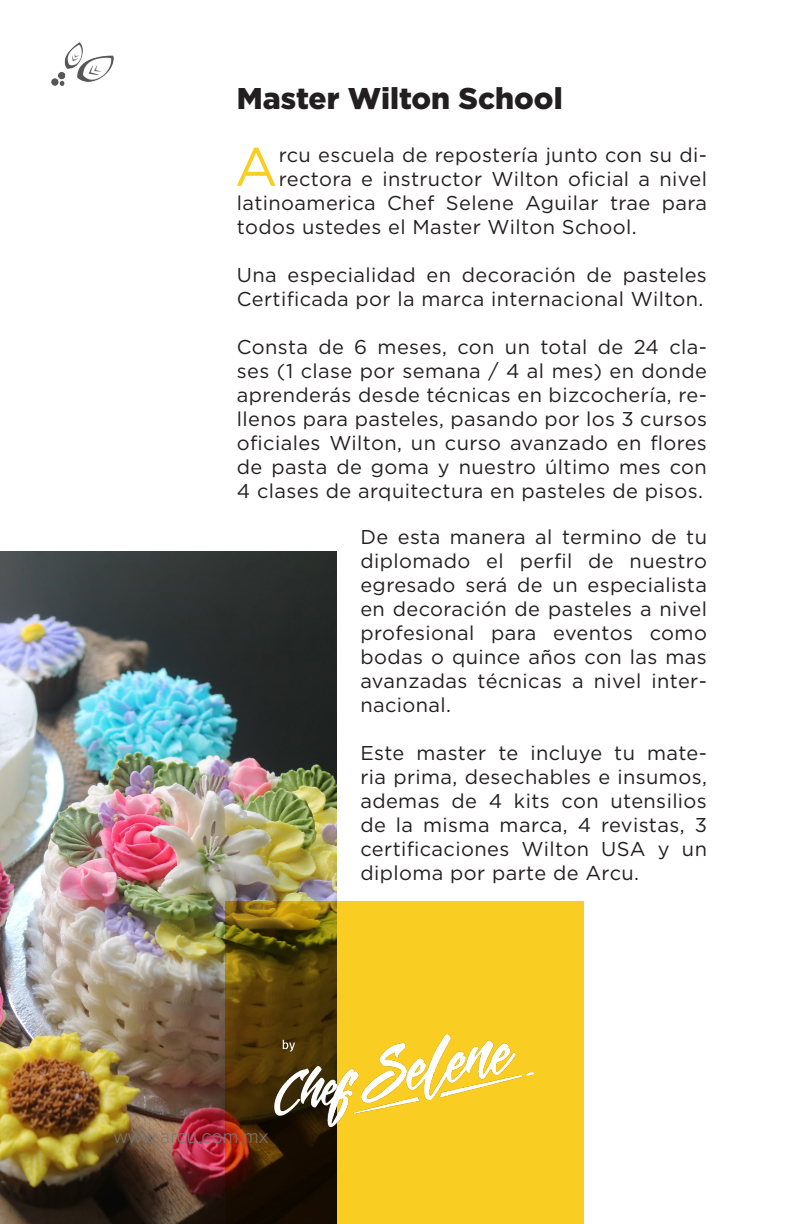
<style>
.page{position:relative;width:792px;height:1224px;background:#fff}
.page>*{position:absolute;margin:0;border:0;box-sizing:border-box;transform-origin:0 0}
.t1{font:54.2px "Gotham";color:#facd23}
.t2{font:900 30px "Gotham";color:#231f20}
.t3{font:20px/24px "Gotham";letter-spacing:.02em;color:#231f20;text-align:justify}
.t4{font:300 20px "Proxima Nova";color:#76787b}
</style>
<div class="page">
<img style="left:0;top:552px;width:337px;height:672px">
<svg style="left:225px;top:901px;width:358px;height:323px;background:#c09a19"></svg>
<img style="left:274px;top:1034px;width:260px;height:93px">
<img style="left:52px;top:43px;width:61px;height:42px">
<p class="t2" style="left:237px;top:78px;width:327px">Master Wilton School</p>
<p class="t1" style="left:235px;top:132px;width:44px">A</p>
<p class="t3" style="left:279px;top:142px;width:430px">rcu escuela de repostería junto con su di-</p>
<p class="t3" style="left:279px;top:166px;width:430px">rectora e instructor Wilton oficial a nivel</p>
<p class="t3" style="left:237px;top:190px;width:472px">latinoamerica Chef Selene Aguilar trae para</p>
<p class="t3" style="left:237px;top:214px;width:401px">todos ustedes el Master Wilton School.</p>
<p class="t3" style="left:237px;top:262px;width:472px">Una especialidad en decoración de pasteles<br>Certificada por la marca internacional Wilton.</p>
<p class="t3" style="left:237px;top:334px;width:472px">Consta de 6 meses, con un total de 24 cla&shy;ses (1 clase por semana / 4 al mes) en donde aprenderás desde técnicas en bizcochería, re&shy;llenos para pasteles, pasando por los 3 cursos oficiales Wilton, un curso avanzado en flores de pasta de goma y nuestro último mes con 4 clases de arquitectura en pasteles de pisos.</p>
<p class="t3" style="left:360px;top:524px;width:348px">De esta manera al termino de tu diplomado el perfil de nuestro egresado será de un especialista en decoración de pasteles a nivel profesional para eventos como bodas o quince años con las mas avanzadas técnicas a nivel inter&shy;nacional.</p>
<p class="t3" style="left:360px;top:740px;width:348px">Este master te incluye tu mate&shy;ria prima, desechables e insumos, ademas de 4 kits con utensilios de la misma marca, 4 revistas, 3 certificaciones Wilton USA y un diploma por parte de Arcu.</p>
<p class="t4" style="left:113px;top:1125px;width:157px">www.arcu.com.mx</p>
</div>
